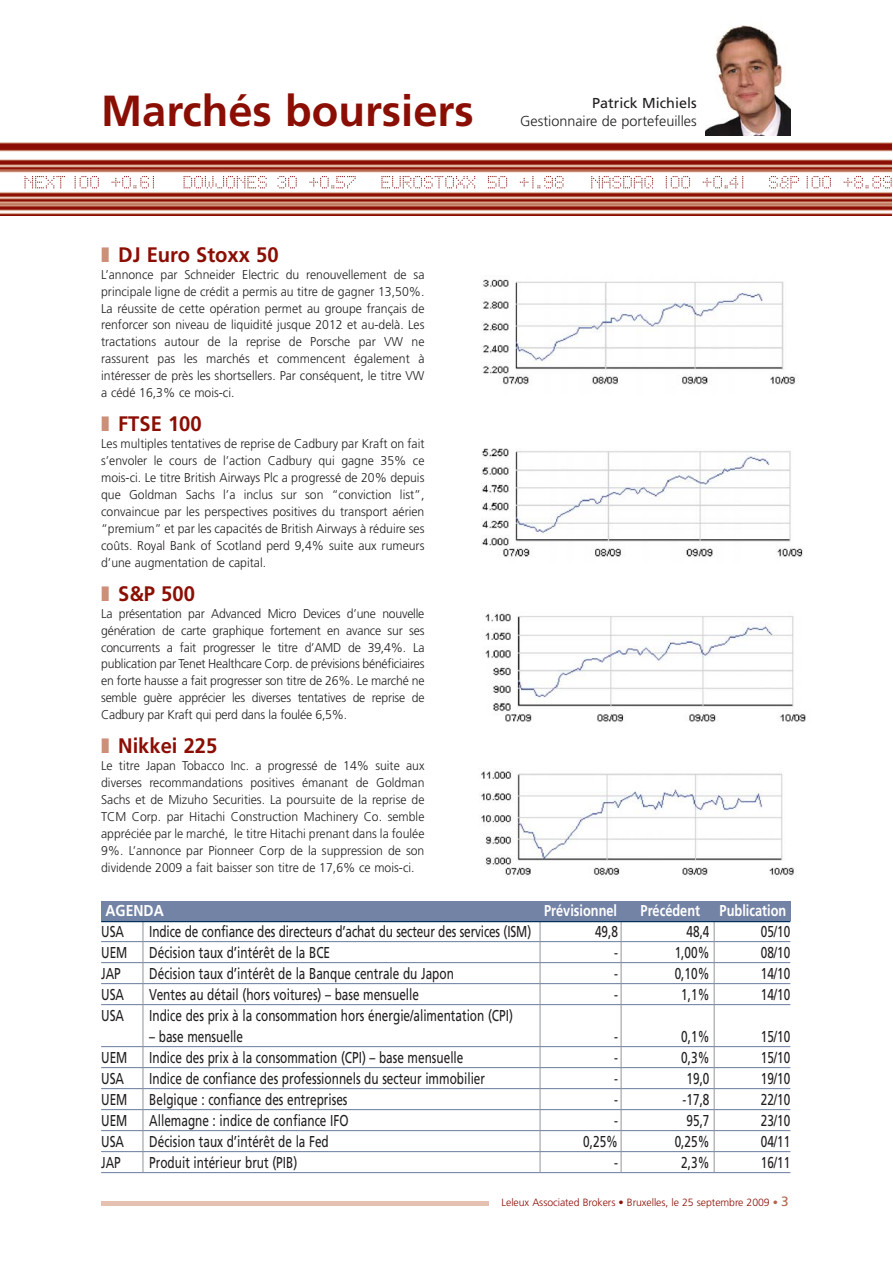
<style>
.page{position:relative;width:893px;height:1263px;background:#fff}
.page>*{position:absolute;margin:0;border:0;box-sizing:border-box;transform-origin:0 0}
.t1{font:700 43.5px "Frutiger";color:#8b0e04}
.t2{font:700 21px "Frutiger";color:#8b0e04;scale:.96 1}
.t3{font:15.75px "Frutiger";color:#231f20;scale:.75 1}
.t4{font:700 15.75px "Frutiger";color:#fff;scale:.81 1}
.t5{font:700 15.75px "Frutiger";color:#fff;scale:.89 1}
.t6{font:300 14.4px "Frutiger";color:#231f20}
.t7{font:14.4px "Frutiger";color:#231f20}
.t8{font:300 12.75px/17px "Frutiger";color:#231f20;text-align:justify;scale:.96 1}
.t9{font:300 10.5px "Frutiger";letter-spacing:-.005em;color:#8b0e04}
.s1{color:#cd8f78}
.s2{color:#b6644b}
.s3{font-weight:400;font-size:13.5px;color:#b6644b}
</style>
<div class="page">
<hr style="left:101px;top:1201px;width:689px;height:4px;background:#e4c1b1">
<div style="left:489px;top:1194px;width:301px;height:24px;background:#fff"></div>
<img style="left:0;top:143px;width:891px;height:72px">
<svg style="left:24px;top:176px;width:41px;height:12px"></svg>
<svg style="left:74px;top:176px;width:25px;height:12px"></svg>
<svg style="left:111px;top:176px;width:43px;height:12px"></svg>
<svg style="left:183px;top:176px;width:84px;height:12px"></svg>
<svg style="left:277px;top:176px;width:20px;height:12px"></svg>
<svg style="left:309px;top:176px;width:47px;height:12px"></svg>
<svg style="left:381px;top:176px;width:94px;height:12px"></svg>
<svg style="left:488px;top:176px;width:19px;height:12px"></svg>
<svg style="left:519px;top:176px;width:44px;height:12px"></svg>
<svg style="left:591px;top:176px;width:62px;height:12px"></svg>
<svg style="left:665px;top:176px;width:25px;height:12px"></svg>
<svg style="left:702px;top:176px;width:41px;height:12px"></svg>
<svg style="left:769px;top:176px;width:30px;height:12px"></svg>
<svg style="left:806px;top:176px;width:25px;height:12px"></svg>
<svg style="left:843px;top:176px;width:48px;height:12px"></svg>
<hr style="left:101px;top:941px;width:689px;height:1px;background:#687a9e">
<hr style="left:101px;top:962px;width:689px;height:1px;background:#687a9e">
<hr style="left:101px;top:983px;width:689px;height:1px;background:#687a9e">
<hr style="left:101px;top:1004px;width:689px;height:1px;background:#687a9e">
<hr style="left:101px;top:1046px;width:689px;height:1px;background:#687a9e">
<hr style="left:101px;top:1067px;width:689px;height:1px;background:#687a9e">
<hr style="left:101px;top:1088px;width:689px;height:1px;background:#687a9e">
<hr style="left:101px;top:1109px;width:689px;height:1px;background:#687a9e">
<hr style="left:101px;top:1130px;width:689px;height:1px;background:#687a9e">
<hr style="left:101px;top:1151px;width:689px;height:1px;background:#687a9e">
<hr style="left:101px;top:1172px;width:689px;height:1px;background:#687a9e">
<hr style="left:142px;top:921px;width:1px;height:252px;background:#939598">
<hr style="left:713px;top:921px;width:1px;height:252px;background:#939598">
<hr style="left:620px;top:921px;width:1px;height:252px;background:#939598">
<hr style="left:539px;top:921px;width:1px;height:252px;background:#939598">
<hr style="left:101px;top:919px;width:689px;height:3px;background:#00305e">
<div style="left:101px;top:901px;width:689px;height:20px;background:#7383a5"></div>
<img style="left:705px;top:25px;width:85px;height:110px">
<img style="left:480px;top:770px;width:314px;height:107px">
<img style="left:482px;top:275px;width:313px;height:110px">
<img style="left:481px;top:449px;width:322px;height:108px">
<img style="left:485px;top:613px;width:321px;height:109px">
<h1 class="t1" style="left:101px;top:93px;width:374px">Marchés boursiers</h1>
<h2 class="t2" style="left:101px;top:246px;width:186px"><span class="s1">❚</span> DJ Euro Stoxx 50</h2>
<p class="t8" style="left:101px;top:267px;width:338px">L’annonce par Schneider Electric du renouvellement de sa principale ligne de crédit a permis au titre de gagner 13,50%.<br>La réussite de cette opération permet au groupe français de renforcer son niveau de liquidité jusque 2012 et au-delà. Les tractations autour de la reprise de Porsche par VW ne rassurent pas les marchés et commencent également à intéresser de près les shortsellers. Par conséquent, le titre VW a cédé 16,3% ce mois-ci.</p>
<h2 class="t2" style="left:101px;top:415px;width:106px"><span class="s1">❚</span> FTSE 100</h2>
<p class="t8" style="left:101px;top:436px;width:338px">Les multiples tentatives de reprise de Cadbury par Kraft on fait s’envoler le cours de l’action Cadbury qui gagne 35% ce mois-ci. Le titre British Airways Plc a progressé de 20% depuis que Goldman Sachs l’a inclus sur son “conviction list”, convaincue par les perspectives positives du transport aérien “premium” et par les capacités de British Airways à réduire ses coûts. Royal Bank of Scotland perd 9,4% suite aux rumeurs d’une augmentation de capital.</p>
<h2 class="t2" style="left:101px;top:585px;width:99px"><span class="s1">❚</span> S&amp;P 500</h2>
<p class="t8" style="left:101px;top:606px;width:338px">La présentation par Advanced Micro Devices d’une nouvelle génération de carte graphique fortement en avance sur ses concurrents a fait progresser le titre d’AMD de 39,4%. La publication par Tenet Healthcare Corp. de prévisions bénéficiaires en forte hausse a fait progresser son titre de 26%. Le marché ne semble guère apprécier les diverses tentatives de reprise de Cadbury par Kraft qui perd dans la foulée 6,5%.</p>
<h2 class="t2" style="left:101px;top:737px;width:123px"><span class="s1">❚</span> Nikkei 225</h2>
<p class="t8" style="left:101px;top:758px;width:338px">Le titre Japan Tobacco Inc. a progressé de 14% suite aux diverses recommandations positives émanant de Goldman Sachs et de Mizuho Securities. La poursuite de la reprise de TCM Corp. par Hitachi Construction Machinery Co. semble appréciée par le marché, le titre Hitachi prenant dans la foulée 9%. L’annonce par Pionneer Corp de la suppression de son dividende 2009 a fait baisser son titre de 17,6% ce mois-ci.</p>
<p class="t7" style="left:592px;top:97px;width:106px">Patrick Michiels</p>
<p class="t6" style="left:520px;top:115px;width:178px">Gestionnaire de portefeuilles</p>
<p class="t5" style="left:105px;top:904px;width:67px">AGENDA</p>
<p class="t4" style="left:544px;top:904px;width:92px">Prévisionnel</p>
<p class="t4" style="left:640px;top:904px;width:181px">Précédent Publication</p>
<p class="t3" style="left:101px;top:925px;width:32px">USA</p>
<p class="t3" style="left:149px;top:925px;width:511px">Indice de confiance des directeurs d’achat du secteur des services (ISM)</p>
<p class="t3" style="left:595px;top:925px;width:32px">49,8</p>
<p class="t3" style="left:686px;top:925px;width:32px">48,4</p>
<p class="t3" style="left:760px;top:925px;width:41px">05/10</p>
<p class="t3" style="left:101px;top:946px;width:36px">UEM</p>
<p class="t3" style="left:149px;top:946px;width:243px">Décision taux d’intérêt de la BCE</p>
<p class="t3" style="left:614px;top:946px;width:7px">-</p>
<p class="t3" style="left:674px;top:946px;width:48px">1,00%</p>
<p class="t3" style="left:760px;top:946px;width:41px">08/10</p>
<p class="t3" style="left:101px;top:967px;width:28px">JAP</p>
<p class="t3" style="left:149px;top:967px;width:408px">Décision taux d’intérêt de la Banque centrale du Japon</p>
<p class="t3" style="left:614px;top:967px;width:7px">-</p>
<p class="t3" style="left:674px;top:967px;width:48px">0,10%</p>
<p class="t3" style="left:760px;top:967px;width:41px">14/10</p>
<p class="t3" style="left:101px;top:988px;width:32px">USA</p>
<p class="t3" style="left:149px;top:988px;width:361px">Ventes au détail (hors voitures) – base mensuelle</p>
<p class="t3" style="left:614px;top:988px;width:7px">-</p>
<p class="t3" style="left:681px;top:988px;width:39px">1,1%</p>
<p class="t3" style="left:760px;top:988px;width:41px">14/10</p>
<p class="t3" style="left:101px;top:1009px;width:32px">USA</p>
<p class="t3" style="left:149px;top:1009px;width:486px">Indice des prix à la consommation hors énergie/alimentation (CPI)</p>
<p class="t3" style="left:149px;top:1030px;width:127px">– base mensuelle</p>
<p class="t3" style="left:614px;top:1030px;width:7px">-</p>
<p class="t3" style="left:681px;top:1030px;width:39px">0,1%</p>
<p class="t3" style="left:760px;top:1030px;width:41px">15/10</p>
<p class="t3" style="left:101px;top:1051px;width:36px">UEM</p>
<p class="t3" style="left:149px;top:1051px;width:420px">Indice des prix à la consommation (CPI) – base mensuelle</p>
<p class="t3" style="left:614px;top:1051px;width:7px">-</p>
<p class="t3" style="left:681px;top:1051px;width:39px">0,3%</p>
<p class="t3" style="left:760px;top:1051px;width:41px">15/10</p>
<p class="t3" style="left:101px;top:1072px;width:32px">USA</p>
<p class="t3" style="left:149px;top:1072px;width:449px">Indice de confiance des professionnels du secteur immobilier</p>
<p class="t3" style="left:614px;top:1072px;width:7px">-</p>
<p class="t3" style="left:686px;top:1072px;width:32px">19,0</p>
<p class="t3" style="left:760px;top:1072px;width:41px">19/10</p>
<p class="t3" style="left:101px;top:1093px;width:36px">UEM</p>
<p class="t3" style="left:149px;top:1093px;width:266px">Belgique : confiance des entreprises</p>
<p class="t3" style="left:614px;top:1093px;width:7px">-</p>
<p class="t3" style="left:682px;top:1093px;width:37px">-17,8</p>
<p class="t3" style="left:760px;top:1093px;width:41px">22/10</p>
<p class="t3" style="left:101px;top:1114px;width:36px">UEM</p>
<p class="t3" style="left:149px;top:1114px;width:267px">Allemagne : indice de confiance IFO</p>
<p class="t3" style="left:614px;top:1114px;width:7px">-</p>
<p class="t3" style="left:686px;top:1114px;width:32px">95,7</p>
<p class="t3" style="left:760px;top:1114px;width:41px">23/10</p>
<p class="t3" style="left:101px;top:1135px;width:32px">USA</p>
<p class="t3" style="left:149px;top:1135px;width:241px">Décision taux d’intérêt de la Fed</p>
<p class="t3" style="left:583px;top:1135px;width:48px">0,25%</p>
<p class="t3" style="left:674px;top:1135px;width:48px">0,25%</p>
<p class="t3" style="left:760px;top:1135px;width:41px">04/11</p>
<p class="t3" style="left:101px;top:1156px;width:28px">JAP</p>
<p class="t3" style="left:149px;top:1156px;width:199px">Produit intérieur brut (PIB)</p>
<p class="t3" style="left:614px;top:1156px;width:7px">-</p>
<p class="t3" style="left:681px;top:1156px;width:39px">2,3%</p>
<p class="t3" style="left:760px;top:1156px;width:41px">16/11</p>
<p class="t9" style="left:501px;top:1198px;width:289px">Leleux Associated Brokers • Bruxelles, le 25 septembre 2009 <span class="s2">•</span> <span class="s3">3</span></p>
</div>
